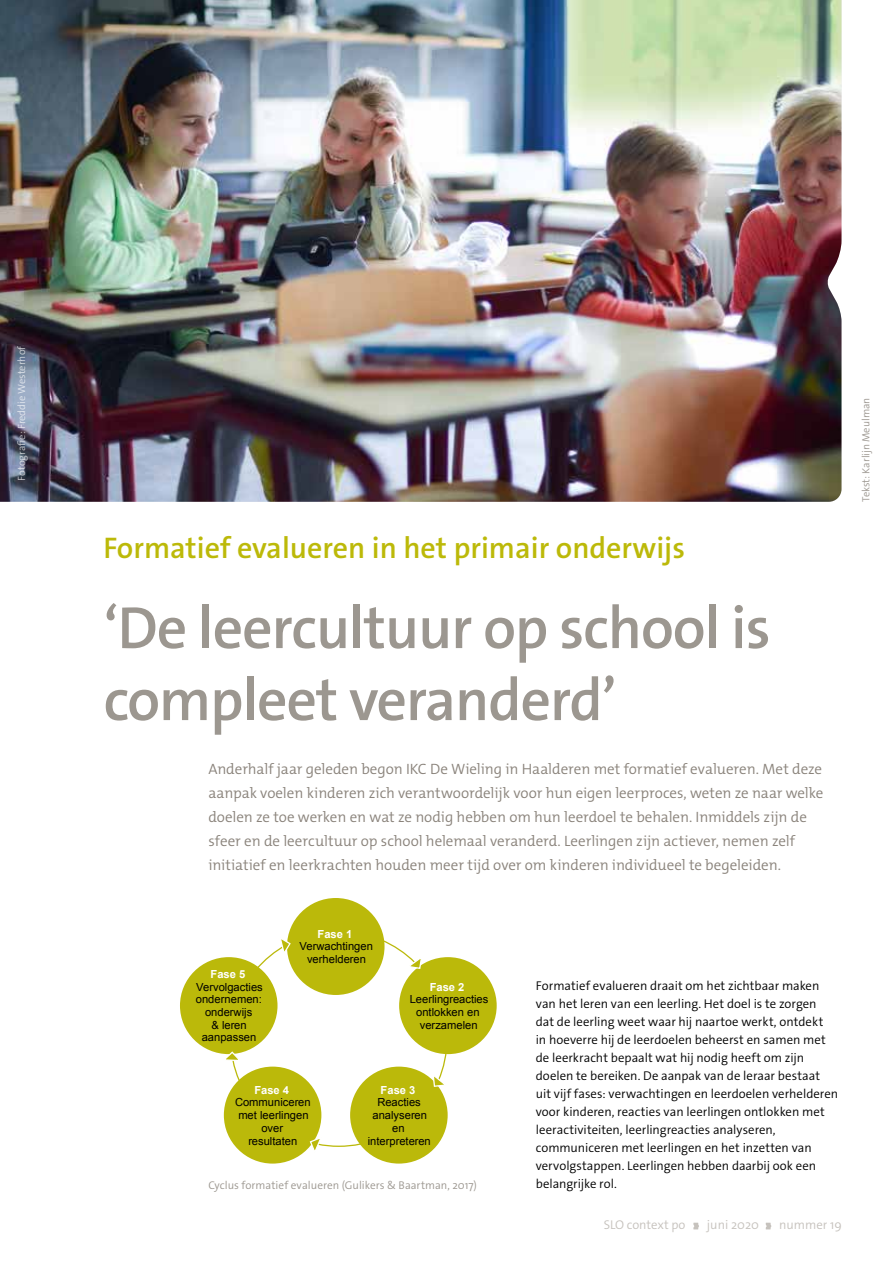
<style>
.page{position:relative;width:893px;height:1263px;background:#fff}
.page>*{position:absolute;margin:0;border:0;box-sizing:border-box;transform-origin:0 0}
.t1{font:600 60px/72px "The Sans Os F";letter-spacing:-.02em;color:#9c9790}
.t2{font:600 30px "The Sans Os F";color:#bcb909}
.t3{font:300 15px/24px "The Mix Os F";letter-spacing:-.005em;color:#8a837b}
.t4{font:300 12.75px/18px "The Sans Os F";color:#000}
.t5{font:300 12.75px "The Sans Os F";color:#c6c2bd}
.t6{font:300 11.25px "The Sans Os F";color:#9c9790}
.t7{font:11.1px/12.8px "Arial";color:#000;text-align:center}
.t8{font:700 11.1px "Arial";color:#fff}
.t9{font:300 10.5px "The Sans Os F";color:#fff}
.t10{font:300 10.5px "The Sans Os F";color:#9c9790}
</style>
<div class="page">
<svg style="left:693px;top:1223px;width:6px;height:6px"></svg>
<svg style="left:766px;top:1223px;width:5px;height:6px"></svg>
<img style="left:0;top:0;width:841px;height:502px">
<div style="left:287px;top:898px;width:97px;height:97px;background:#bbb90a;border-radius:50%"></div>
<div style="left:399px;top:957px;width:98px;height:97px;background:#bbb90a;border-radius:50%"></div>
<div style="left:350px;top:1066px;width:98px;height:97px;background:#bbb90a;border-radius:50%"></div>
<div style="left:224px;top:1066px;width:97px;height:97px;background:#bbb90a;border-radius:50%"></div>
<div style="left:180px;top:957px;width:97px;height:97px;background:#bbb90a;border-radius:50%"></div>
<svg style="left:221px;top:1051px;width:22px;height:11px"></svg>
<svg style="left:278px;top:935px;width:13px;height:21px"></svg>
<svg style="left:432px;top:1072px;width:12px;height:15px"></svg>
<svg style="left:309px;top:1135px;width:14px;height:15px"></svg>
<svg style="left:405px;top:954px;width:18px;height:16px"></svg>
<p class="t9" style="left:15px;top:480px;width:136px;rotate:-90deg">Fotografie: Freddie Westerhof</p>
<h2 class="t2" style="left:103px;top:529px;width:583px">Formatief evalueren in het primair onderwijs</h2>
<h1 class="t1" style="left:103px;top:592px;width:669px">‘De leercultuur op school is compleet veranderd’</h1>
<p class="t3" style="left:208px;top:757px;width:617px">Anderhalf jaar geleden begon IKC De Wieling in Haalderen met formatief evalueren. Met deze aanpak voelen kinderen zich verantwoordelijk voor hun eigen leerproces, weten ze naar welke doelen ze toe werken en wat ze nodig hebben om hun leerdoel te behalen. Inmiddels zijn de sfeer en de leercultuur op school helemaal veranderd. Leerlingen zijn actiever, nemen zelf initiatief en leerkrachten houden meer tijd over om kinderen individueel te begeleiden.</p>
<p class="t10" style="left:859px;top:502px;width:106px;rotate:-90deg">Tekst: Karlijn Meulman</p>
<p class="t8" style="left:210px;top:966px;width:36px">Fase 5</p>
<p class="t7" style="left:196px;top:980px;width:69px">Vervolgacties ondernemen: onderwijs<br>&amp; leren aanpassen</p>
<p class="t8" style="left:317px;top:926px;width:36px">Fase 1</p>
<p class="t7" style="left:300px;top:940px;width:75px">Verwachtingen verhelderen</p>
<p class="t8" style="left:430px;top:979px;width:36px">Fase 2</p>
<p class="t7" style="left:410px;top:993px;width:80px">Leerlingreacties ontlokken en verzamelen</p>
<p class="t8" style="left:254px;top:1082px;width:36px">Fase 4</p>
<p class="t7" style="left:235px;top:1096px;width:77px">Communiceren met leerlingen over<br>resultaten</p>
<p class="t8" style="left:381px;top:1082px;width:36px">Fase 3</p>
<p class="t7" style="left:368px;top:1096px;width:65px">Reacties analyseren en interpreteren</p>
<p class="t6" style="left:208px;top:1178px;width:270px">Cyclus formatief evalueren (Gulikers &amp; Baartman, 2017)</p>
<p class="t4" style="left:536px;top:977px;width:304px">Formatief evalueren draait om het zichtbaar maken van het leren van een leerling. Het doel is te zorgen dat de leerling weet waar hij naartoe werkt, ontdekt<br>in hoeverre hij de leerdoelen beheerst en samen met de leerkracht bepaalt wat hij nodig heeft om zijn doelen te bereiken. De aanpak van de leraar bestaat uit vijf fases: verwachtingen en leerdoelen verhelderen voor kinderen, reacties van leerlingen ontlokken met leeractiviteiten, leerlingreacties analyseren, communiceren met leerlingen en het inzetten van vervolgstappen. Leerlingen hebben daarbij ook een belangrijke rol.</p>
<p class="t5" style="left:604px;top:1217px;width:157px">SLO context po juni 2020</p>
<p class="t5" style="left:779px;top:1217px;width:64px">nummer 19</p>
</div>
